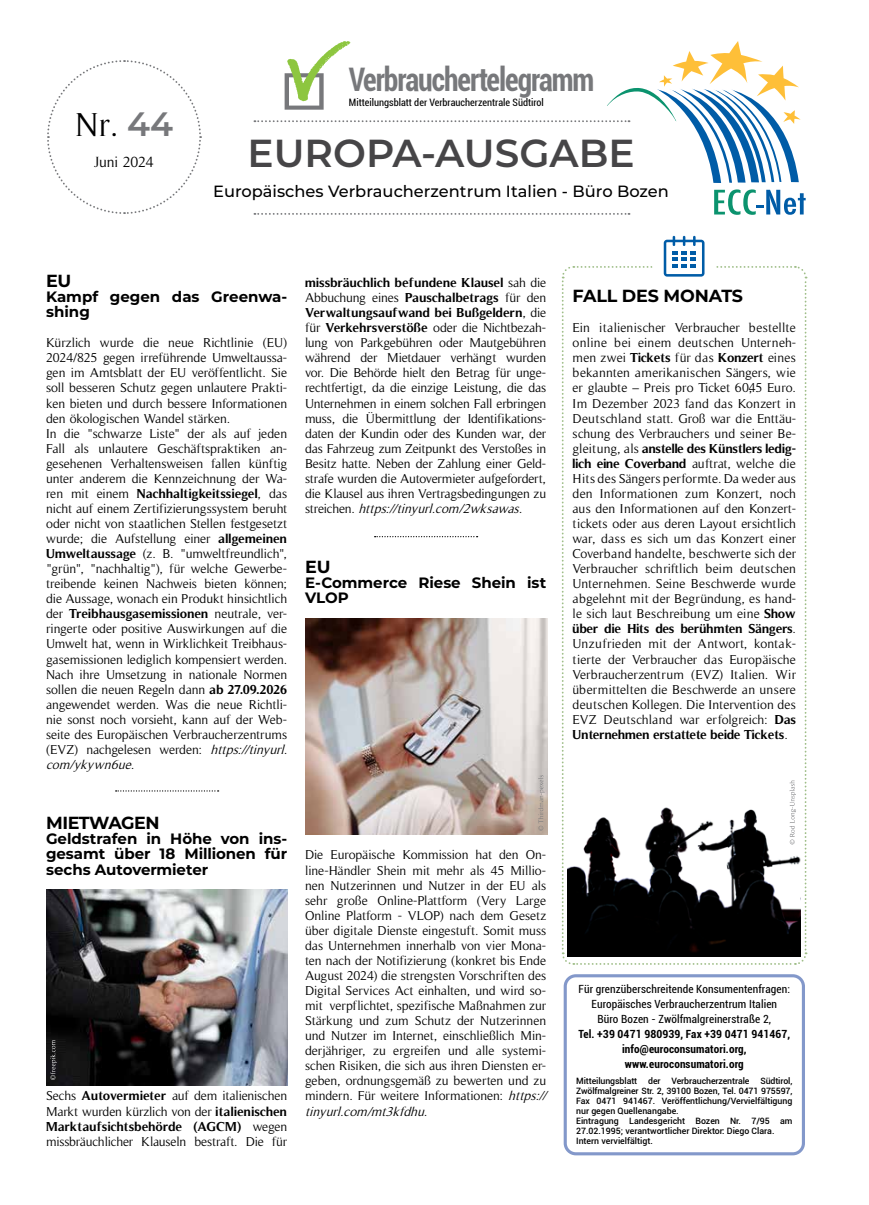
<style>
.page{position:relative;width:869px;height:1205px;background:#fff}
.page>*{position:absolute;margin:0;border:0;box-sizing:border-box;transform-origin:0 0}
.t1{font:600 39px "Montserrat";color:#464547}
.t2{font:33.75px "Timeless";color:#000}
.t3{font:700 condensed 32.5px "Roboto";letter-spacing:-.035em;color:#77787b;scale:.91 1}
.t4{font:700 17.5px "Montserrat";letter-spacing:-.025em;color:#000}
.t5{font:500 16.25px "Montserrat";color:#000}
.t6{font:700 15px/15px "Montserrat";letter-spacing:-.005em;color:#000}
.t7{font:15px "Timeless";letter-spacing:-.015em;color:#000}
.t8{font:13.12px/15px "Timeless";letter-spacing:-.01em;color:#000;text-align:justify}
.t9{font:condensed 11.25px/15px "Roboto";letter-spacing:.01em;color:#000;text-align:center}
.t10{font:700 condensed 11.25px/15px "Roboto";letter-spacing:.01em;color:#000;text-align:center}
.t11{font:condensed 10.25px "Roboto";color:#000}
.t12{font:500 8.75px/10px "Roboto";color:#000}
.s1{font-family:"Montserrat";font-weight:600;color:#77787b}
.s2{font-size:32.12px}
.s3{font-weight:700}
.s4{font-style:italic}
</style>
<div class="page">
<div style="left:563px;top:974px;width:241px;height:181px;border:3px solid #8398ca;border-radius:11px"></div>
<svg style="left:47px;top:60px;width:155px;height:154px"></svg>
<svg style="left:254px;top:213px;width:375px;height:2px"></svg>
<svg style="left:714px;top:189px;width:91px;height:26px"></svg>
<svg style="left:254px;top:41px;width:546px;height:142px"></svg>
<svg style="left:116px;top:790px;width:102px;height:1px"></svg>
<svg style="left:374px;top:536px;width:103px;height:1px"></svg>
<img style="left:46px;top:889px;width:241px;height:196px">
<svg style="left:50px;top:1040px;width:7px;height:40px"></svg>
<img style="left:305px;top:618px;width:242px;height:216px">
<svg style="left:538px;top:775px;width:6px;height:55px"></svg>
<svg style="left:561px;top:236px;width:246px;height:729px"></svg>
<h2 class="t2" style="left:75px;top:106px;width:99px">Nr. <span class="s1">44</span></h2>
<p class="t7" style="left:94px;top:153px;width:61px">Juni 2024</p>
<h3 class="t3" style="left:349px;top:56px;width:271px">Verbrauchertele<span class="s2">gramm</span></h3>
<p class="t11" style="left:349px;top:96px;width:196px">Mitteilungsblatt der Verbraucherzentrale Südtirol</p>
<h1 class="t1" style="left:247px;top:125px;width:388px">EUROPA-AUSGABE</h1>
<p class="t5" style="left:213px;top:180px;width:457px">Europäisches Verbraucherzentrum Italien - Büro Bozen</p>
<h3 class="t4" style="left:46px;top:268px;width:27px">EU</h3>
<p class="t6" style="left:46px;top:288px;width:242px">Kampf gegen das Greenwa&shy;shing</p>
<p class="t8" style="left:46px;top:335px;width:246px;text-align:left">Kürzlich wurde die neue Richtlinie (EU)<br>2024/825 gegen irreführende Umweltaussa&shy;gen im Amtsblatt der EU veröffentlicht. Sie soll besseren Schutz gegen unlautere Prakti&shy;ken bieten und durch bessere Informationen den ökologischen Wandel stärken.<br>In die "schwarze Liste" der als auf jeden Fall als unlautere Geschäftspraktiken an&shy;gesehenen Verhaltensweisen fallen künftig unter anderem die Kennzeichnung der Wa&shy;ren mit einem <span class="s3">Nachhaltigkeitssiegel</span>, das nicht auf einem Zertifizierungssystem beruht oder nicht von staatlichen Stellen festgesetzt wurde; die Aufstellung einer <span class="s3">allgemeinen Umweltaussage</span> (z. B. "umweltfreundlich", "grün", "nachhaltig"), für welche Gewerbe&shy;treibende keinen Nachweis bieten können; die Aussage, wonach ein Produkt hinsichtlich der <span class="s3">Treibhausgasemissionen</span> neutrale, ver&shy;ringerte oder positive Auswirkungen auf die Umwelt hat, wenn in Wirklichkeit Treibhaus&shy;gasemissionen lediglich kompensiert werden.<br>Nach ihre Umsetzung in nationale Normen sollen die neuen Regeln dann <span class="s3">ab 27.09.2026 </span>angewendet werden. Was die neue Richtli&shy;nie sonst noch vorsieht, kann auf der Web&shy;seite des Europäischen Verbraucherzentrums (EVZ) nachgelesen werden: <span class="s4">https://tinyurl. com/ykywn6ue.</span></p>
<p class="t8" style="left:305px;top:275px;width:242px"><span class="s3">missbräuchlich befundene Klausel</span> sah die Abbuchung eines <span class="s3">Pauschalbetrags</span> für den <span class="s3">Verwaltungsaufwand bei Bußgeldern</span>, die für <span class="s3">Verkehrsverstöße</span> oder die Nichtbezah&shy;lung von Parkgebühren oder Mautgebühren während der Mietdauer verhängt wurden vor. Die Behörde hielt den Betrag für unge&shy;rechtfertigt, da die einzige Leistung, die das Unternehmen in einem solchen Fall erbringen muss, die Übermittlung der Identifikations&shy;daten der Kundin oder des Kunden war, der das Fahrzeug zum Zeitpunkt des Verstoßes in Besitz hatte. Neben der Zahlung einer Geld&shy;strafe wurden die Autovermieter aufgefordert, die Klausel aus ihren Vertragsbedingungen zu s t r e i c h e n . <span class="s4">https://tinyurl.com/2wksawas.</span></p>
<h3 class="t4" style="left:305px;top:554px;width:27px">EU</h3>
<p class="t6" style="left:305px;top:575px;width:242px">E-Commerce Riese Shein ist<br>VLOP</p>
<h3 class="t4" style="left:46px;top:810px;width:115px">MIETWAGEN</h3>
<p class="t6" style="left:46px;top:831px;width:242px;text-align:justify">Geldstrafen in Höhe von ins&shy;gesamt über 18 Millionen für sechs Autovermieter</p>
<p class="t8" style="left:46px;top:1088px;width:242px">Sechs <span class="s3">Autovermieter</span> auf dem italienischen Markt wurden kürzlich von der <span class="s3">italienischen Marktaufsichtsbehörde (AGCM)</span> wegen missbräuchlicher Klauseln bestraft. Die für</p>
<p class="t8" style="left:305px;top:847px;width:246px;text-align:left">Die Europäische Kommission hat den On&shy;line-Händler Shein mit mehr als 45 Millio&shy;nen Nutzerinnen und Nutzer in der EU als sehr große Online-Plattform (Very Large Online Platform - VLOP) nach dem Gesetz über digitale Dienste eingestuft. Somit muss das Unternehmen innerhalb von vier Mona&shy;ten nach der Notifizierung (konkret bis Ende August 2024) die strengsten Vorschriften des Digital Services Act einhalten, und wird so&shy;mit verpflichtet, spezifische Maßnahmen zur Stärkung und zum Schutz der Nutzerinnen und Nutzer im Internet, einschließlich Min&shy;derjähriger, zu ergreifen und alle systemi&shy;schen Risiken, die sich aus ihren Diensten er&shy;geben, ordnungsgemäß zu bewerten und zu mindern. Für weitere Informationen: <span class="s4">https:// tinyurl.com/mt3kfdhu.</span></p>
<h3 class="t4" style="left:572px;top:283px;width:172px">FALL DES MONATS</h3>
<p class="t8" style="left:572px;top:320px;width:225px">Ein italienischer Verbraucher bestellte online bei einem deutschen Unterneh&shy;men zwei <span class="s3">Tickets</span> für das <span class="s3">Konzert</span> eines bekannten amerikanischen Sängers, wie er glaubte – Preis pro Ticket 60,45 Euro.<br>Im Dezember 2023 fand das Konzert in Deutschland statt. Groß war die Enttäu&shy;schung des Verbrauchers und seiner Be&shy;gleitung, als <span class="s3">anstelle des Künstlers ledig&shy;lich eine Coverband</span> auftrat, welche die Hits des Sängers performte. Da weder aus den Informationen zum Konzert, noch aus den Informationen auf den Konzert&shy;tickets oder aus deren Layout ersichtlich war, dass es sich um das Konzert einer Coverband handelte, beschwerte sich der Verbraucher schriftlich beim deutschen Unternehmen. Seine Beschwerde wurde abgelehnt mit der Begründung, es hand&shy;le sich laut Beschreibung um eine <span class="s3">Show über die Hits des berühmten Sängers</span>.<br>Unzufrieden mit der Antwort, kontak&shy;tierte der Verbraucher das Europäische Verbraucherzentrum (EVZ) Italien. Wir übermittelten die Beschwerde an unsere deutschen Kollegen. Die Intervention des EVZ Deutschland war erfolgreich: <span class="s3">Das Unternehmen erstattete beide Tickets</span>.</p>
<p class="t9" style="left:578px;top:981px;width:213px">Für grenzüberschreitende Konsumentenfragen:<br>Europäisches Verbraucherzentrum Italien<br>Büro Bozen - Zwölfmalgreinerstraße 2,</p>
<p class="t10" style="left:578px;top:1026px;width:213px">Tel. +39 0471 980939, Fax +39 0471 941467, info@euroconsumatori.org, www.euroconsumatori.org</p>
<p class="t12" style="left:576px;top:1075px;width:218px">Mitteilungsblatt der Verbraucherzentrale Südtirol, Zwölfmalgreiner Str. 2, 39100 Bozen, Tel. 0471 975597, Fax 0471 941467. Veröffentlichung/Vervielfältigung nur gegen Quellenangabe.<br>Eintragung Landesgericht Bozen Nr. 7/95 am 27.02.1995; verantwortlicher Direktor: Diego Clara.<br>Intern vervielfältigt.</p>
</div>
